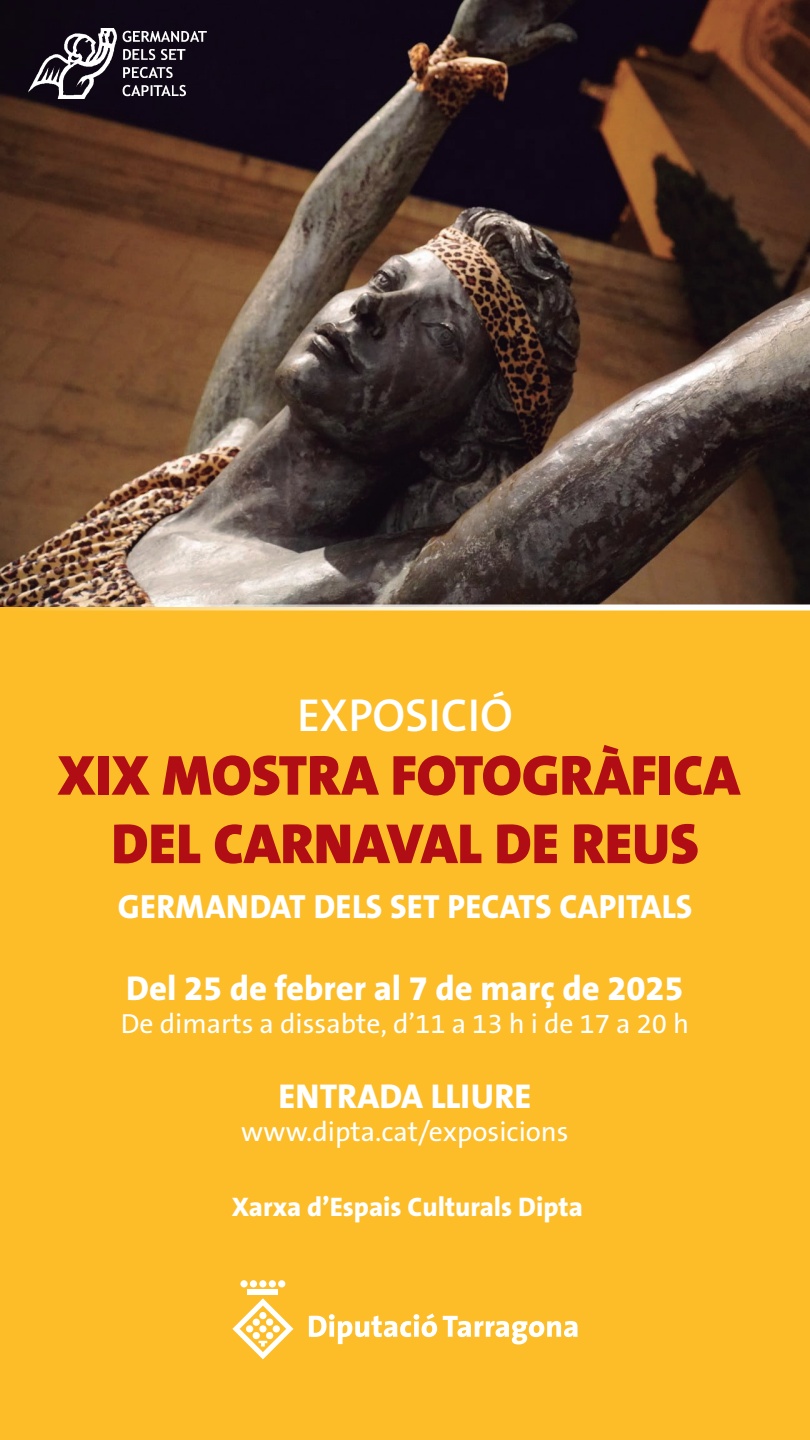
<style>
.page{position:relative;width:810px;height:1440px;background:#fff}
.page>*{position:absolute;margin:0;border:0;box-sizing:border-box;transform-origin:0 0}
.t1{font:900 57px/68.4px "The Sans B W9";color:#b00d15;text-align:center}
.t2{font:600 46.5px "The Sans B W6";color:#fff}
.t3{font:800 34.65px "The Sans B W8";color:#fff}
.t4{font:800 33.75px "The Sans B W8";letter-spacing:.01em;color:#fff}
.t5{font:27.75px "The Sans B W5 Plain";color:#fff}
.t6{font:800 27px "The Sans B W8";color:#fff}
</style>
<div class="page">
<img style="left:0;top:0;width:810px;height:604px">
<div style="left:0;top:608px;width:810px;height:832px;background:#fcbd29"></div>
<svg style="left:0;top:604px;width:810px;height:6px"></svg>
<img style="left:29px;top:29px;width:179px;height:69px">
<div style="left:248px;top:1290px;width:30px;height:5px;background:#fff"></div>
<div style="left:259px;top:1280px;width:8px;height:7px;background:#fff;border-radius:50%"></div>
<div style="left:269px;top:1280px;width:7px;height:7px;background:#fff;border-radius:50%"></div>
<div style="left:278px;top:1280px;width:7px;height:7px;background:#fff;border-radius:50%"></div>
<div style="left:250px;top:1280px;width:7px;height:7px;background:#fff;border-radius:50%"></div>
<div style="left:240px;top:1280px;width:8px;height:7px;background:#fff;border-radius:50%"></div>
<svg style="left:232px;top:1298px;width:61px;height:61px"></svg>
<svg style="left:309px;top:1313px;width:128px;height:31px"></svg>
<svg style="left:443px;top:1316px;width:135px;height:29px"></svg>
<h2 class="t2" style="left:297px;top:685px;width:217px">EXPOSICIÓ</h2>
<h1 class="t1" style="left:58px;top:742px;width:684px">XIX MOSTRA FOTOGRÀFICA<br>DEL CARNAVAL DE REUS</h1>
<p class="t4" style="left:118px;top:885px;width:576px">GERMANDAT DELS SET PECATS CAPITALS</p>
<p class="t3" style="left:126px;top:966px;width:559px">Del 25 de febrer al 7 de març de 2025</p>
<p class="t5" style="left:121px;top:1006px;width:570px">De dimarts a dissabte, d’11 a 13 h i de 17 a 20 h</p>
<p class="t3" style="left:279px;top:1074px;width:254px">ENTRADA LLIURE</p>
<p class="t5" style="left:241px;top:1114px;width:329px">www.dipta.cat/exposicions</p>
<p class="t6" style="left:232px;top:1189px;width:352px">Xarxa d’Espais Culturals Dipta</p>
</div>
